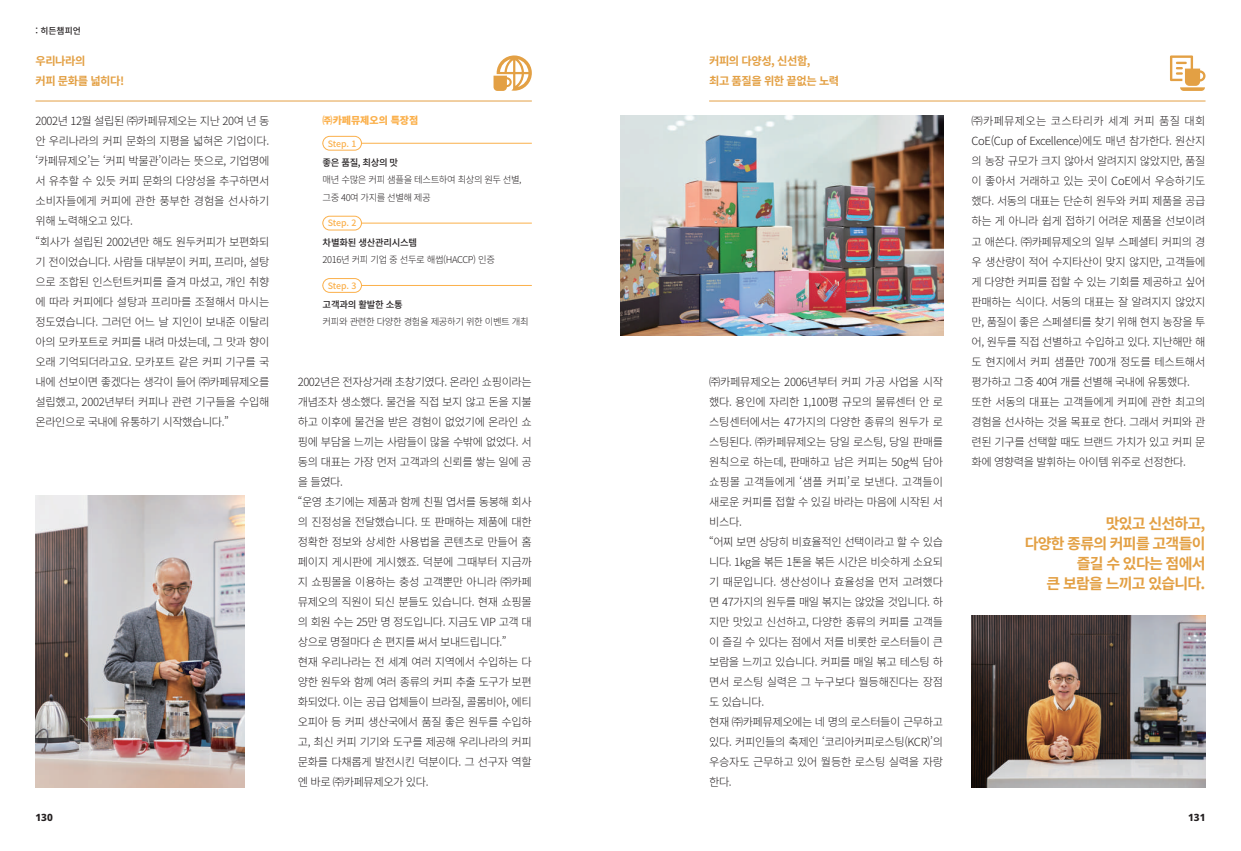
<style>
.page{position:relative;width:1241px;height:851px;background:#fff}
.page>*{position:absolute;margin:0;border:0;box-sizing:border-box;transform-origin:0 0}
.t1{font:700 15px/20px "Noto Sans KR";letter-spacing:-.05em;color:#e3a044;text-align:right}
.t2{font:300 11.25px/20px "Noto Sans KR";letter-spacing:-.035em;color:#231f20}
.t3{font:700 11.25px/20px "Noto Sans KR";letter-spacing:-.04em;color:#e3a044}
.t4{font:800 10px "Source Han Sans K";color:#fbb04b}
.t5{font:800 10px "Noto Sans";color:#231f20}
.t6{font:300 9.38px/17.5px "Noto Sans KR";letter-spacing:-.04em;color:#231f20}
.t7{font:500 9.38px "Noto Sans KR";letter-spacing:-.03em;color:#231f20}
.t8{font:500 8.75px "Source Han Sans K";letter-spacing:-.015em;color:#fbb04b}
.t9{font:500 8.75px "Noto Sans KR";color:#231f20}
</style>
<div class="page">
<svg style="left:1170px;top:55px;width:35px;height:36px"></svg>
<img style="left:620px;top:115px;width:323px;height:220px">
<hr style="left:322px;top:143px;width:209px;height:1px;background:#fbb04b">
<div style="left:323px;top:136px;width:38px;height:14px;background:#fff;border-radius:7px"></div>
<div style="left:322px;top:136px;width:39px;height:14px;border:1px solid #fbb04b;border-radius:7px"></div>
<hr style="left:322px;top:223px;width:209px;height:1px;background:#fbb04b">
<div style="left:323px;top:216px;width:38px;height:14px;background:#fff;border-radius:7px"></div>
<div style="left:322px;top:216px;width:39px;height:14px;border:1px solid #fbb04b;border-radius:7px"></div>
<hr style="left:322px;top:285px;width:209px;height:1px;background:#fbb04b">
<div style="left:323px;top:278px;width:38px;height:14px;background:#fff;border-radius:7px"></div>
<div style="left:322px;top:278px;width:39px;height:14px;border:1px solid #fbb04b;border-radius:7px"></div>
<hr style="left:35px;top:101px;width:496px;height:1px;background:#e3a044">
<hr style="left:709px;top:101px;width:496px;height:1px;background:#e3a044">
<img style="left:971px;top:615px;width:234px;height:172px">
<img style="left:35px;top:495px;width:209px;height:292px">
<svg style="left:493px;top:55px;width:39px;height:36px"></svg>
<p class="t9" style="left:35px;top:26px;width:47px">: 히든챔피언</p>
<p class="t3" style="left:35px;top:51px;width:90px">우리나라의<br>커피 문화를 넓히다!</p>
<p class="t2" style="left:35px;top:111px;width:235px">2002년 12월 설립된 ㈜카페뮤제오는 지난 20여 년 동 안 우리나라의 커피 문화의 지평을 넓혀온 기업이다. ‘카페뮤제오’는 ‘커피 박물관’이라는 뜻으로, 기업명에 서 유추할 수 있듯 커피 문화의 다양성을 추구하면서 소비자들에게 커피에 관한 풍부한 경험을 선사하기 위해 노력해오고 있다.<br>“회사가 설립된 2002년만 해도 원두커피가 보편화되 기 전이었습니다. 사람들 대부분이 커피, 프리마, 설탕 으로 조합된 인스턴트커피를 즐겨 마셨고, 개인 취향 에 따라 커피에다 설탕과 프리마를 조절해서 마시는 정도였습니다. 그러던 어느 날 지인이 보내준 이탈리 아의 모카포트로 커피를 내려 마셨는데, 그 맛과 향이 오래 기억되더라고요. 모카포트 같은 커피 기구를 국 내에 선보이면 좋겠다는 생각이 들어 ㈜카페뮤제오를 설립했고, 2002년부터 커피나 관련 기구들을 수입해 온라인으로 국내에 유통하기 시작했습니다.”</p>
<p class="t4" style="left:322px;top:115px;width:97px">㈜카페뮤제오의 특장점</p>
<p class="t7" style="left:322px;top:157px;width:77px">좋은 품질, 최상의 맛</p>
<p class="t6" style="left:322px;top:171px;width:200px">매년 수많은 커피 샘플을 테스트하여 최상의 원두 선별, 그중 40여 가지를 선별해 제공</p>
<p class="t8" style="left:327px;top:138px;width:30px">Step. 1</p>
<p class="t8" style="left:327px;top:218px;width:30px">Step. 2</p>
<p class="t7" style="left:322px;top:237px;width:96px">차별화된 생산관리시스템</p>
<p class="t6" style="left:322px;top:251px;width:174px">2016년 커피 기업 중 선두로 해썹(HACCP) 인증</p>
<p class="t8" style="left:327px;top:280px;width:30px">Step. 3</p>
<p class="t7" style="left:322px;top:299px;width:82px">고객과의 활발한 소통</p>
<p class="t6" style="left:322px;top:313px;width:207px">커피와 관련한 다양한 경험을 제공하기 위한 이벤트 개최</p>
<p class="t2" style="left:298px;top:371px;width:235px">2002년은 전자상거래 초창기였다. 온라인 쇼핑이라는 개념조차 생소했다. 물건을 직접 보지 않고 돈을 지불 하고 이후에 물건을 받은 경험이 없었기에 온라인 쇼 핑에 부담을 느끼는 사람들이 많을 수밖에 없었다. 서 동의 대표는 가장 먼저 고객과의 신뢰를 쌓는 일에 공 을 들였다.<br>“운영 초기에는 제품과 함께 친필 엽서를 동봉해 회사 의 진정성을 전달했습니다. 또 판매하는 제품에 대한 정확한 정보와 상세한 사용법을 콘텐츠로 만들어 홈 페이지 게시판에 게시했죠. 덕분에 그때부터 지금까 지 쇼핑몰을 이용하는 충성 고객뿐만 아니라 ㈜카페 뮤제오의 직원이 되신 분들도 있습니다. 현재 쇼핑몰 의 회원 수는 25만 명 정도입니다. 지금도 VIP 고객 대 상으로 명절마다 손 편지를 써서 보내드립니다.”<br>현재 우리나라는 전 세계 여러 지역에서 수입하는 다 양한 원두와 함께 여러 종류의 커피 추출 도구가 보편 화되었다. 이는 공급 업체들이 브라질, 콜롬비아, 에티 오피아 등 커피 생산국에서 품질 좋은 원두를 수입하 고, 최신 커피 기기와 도구를 제공해 우리나라의 커피 문화를 다채롭게 발전시킨 덕분이다. 그 선구자 역할 엔 바로 ㈜카페뮤제오가 있다.</p>
<p class="t3" style="left:709px;top:51px;width:132px">커피의 다양성, 신선함,<br>최고 품질을 위한 끝없는 노력</p>
<p class="t2" style="left:709px;top:371px;width:235px">㈜카페뮤제오는 2006년부터 커피 가공 사업을 시작 했다. 용인에 자리한 1,100평 규모의 물류센터 안 로 스팅센터에서는 47가지의 다양한 종류의 원두가 로 스팅된다. ㈜카페뮤제오는 당일 로스팅, 당일 판매를 원칙으로 하는데, 판매하고 남은 커피는 50g씩 담아 쇼핑몰 고객들에게 ‘샘플 커피’로 보낸다. 고객들이 새로운 커피를 접할 수 있길 바라는 마음에 시작된 서 비스다.<br>“어찌 보면 상당히 비효율적인 선택이라고 할 수 있습 니다. 1kg을 볶든 1톤을 볶든 시간은 비슷하게 소요되 기 때문입니다. 생산성이나 효율성을 먼저 고려했다 면 47가지의 원두를 매일 볶지는 않았을 것입니다. 하 지만 맛있고 신선하고, 다양한 종류의 커피를 고객들 이 즐길 수 있다는 점에서 저를 비롯한 로스터들이 큰 보람을 느끼고 있습니다. 커피를 매일 볶고 테스팅 하 면서 로스팅 실력은 그 누구보다 월등해진다는 장점 도 있습니다.<br>현재 ㈜카페뮤제오에는 네 명의 로스터들이 근무하고 있다. 커피인들의 축제인 ‘코리아커피로스팅(KCR)’의 우승자도 근무하고 있어 월등한 로스팅 실력을 자랑 한다.</p>
<p class="t2" style="left:971px;top:111px;width:235px">㈜카페뮤제오는 코스타리카 세계 커피 품질 대회<br>CoE(Cup of Excellence)에도 매년 참가한다. 원산지 의 농장 규모가 크지 않아서 알려지지 않았지만, 품질 이 좋아서 거래하고 있는 곳이 CoE에서 우승하기도 했다. 서동의 대표는 단순히 원두와 커피 제품을 공급 하는 게 아니라 쉽게 접하기 어려운 제품을 선보이려 고 애쓴다. ㈜카페뮤제오의 일부 스페셜티 커피의 경 우 생산량이 적어 수지타산이 맞지 않지만, 고객들에 게 다양한 커피를 접할 수 있는 기회를 제공하고 싶어 판매하는 식이다. 서동의 대표는 잘 알려지지 않았지 만, 품질이 좋은 스페셜티를 찾기 위해 현지 농장을 투 어, 원두를 직접 선별하고 수입하고 있다. 지난해만 해 도 현지에서 커피 샘플만 700개 정도를 테스트해서 평가하고 그중 40여 개를 선별해 국내에 유통했다. 또한 서동의 대표는 고객들에게 커피에 관한 최고의 경험을 선사하는 것을 목표로 한다. 그래서 커피와 관 련된 기구를 선택할 때도 브랜드 가치가 있고 커피 문 화에 영향력을 발휘하는 아이템 위주로 선정한다.</p>
<h1 class="t1" style="left:1024px;top:513px;width:182px">맛있고 신선하고,<br>다양한 종류의 커피를 고객들이 즐길 수 있다는 점에서<br>큰 보람을 느끼고 있습니다.</h1>
<p class="t5" style="left:35px;top:809px;width:19px">130</p>
<p class="t5" style="left:1187px;top:809px;width:19px">131</p>
</div>
